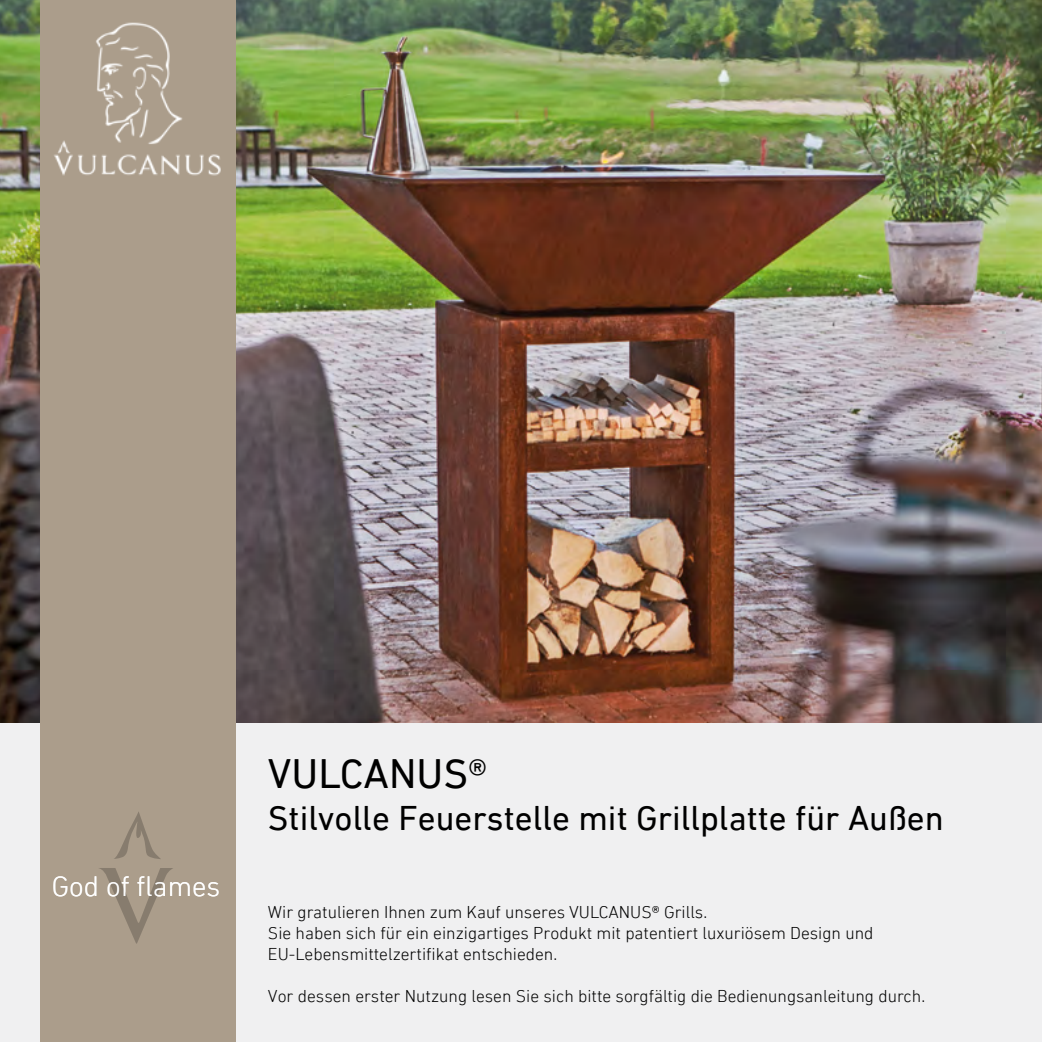
<style>
.page{position:relative;width:1042px;height:1042px;background:#f0f0f1}
.page>*{position:absolute;margin:0;border:0;box-sizing:border-box;transform-origin:0 0}
.t1{font:42px "DIN Next LT Pro";color:#000}
.t2{font:35px "DIN Next LT Pro";color:#000}
.t3{font:300 28.7px "DIN Next LT Pro";color:#fff}
.t4{font:300 17.5px/21px "DIN Next LT Pro";color:#000}
.s1{font-weight:400}
</style>
<div class="page">
<img style="left:0;top:0;width:1042px;height:723px">
<div style="left:40px;top:0;width:195px;height:1042px;background:#ab9d8b"></div>
<img style="left:96px;top:22px;width:87px;height:110px">
<img style="left:54px;top:132px;width:167px;height:44px">
<img style="left:114px;top:812px;width:47px;height:47px">
<img style="left:99px;top:868px;width:74px;height:76px">
<h3 class="t3" style="left:52px;top:869px;width:170px">God of flames</h3>
<h1 class="t1" style="left:268px;top:749px;width:221px">VULCANUS®</h1>
<h2 class="t2" style="left:268px;top:798px;width:677px">Stilvolle Feuerstelle mit Grillplatte für Außen</h2>
<p class="t4" style="left:268px;top:902px;width:607px">Wir gratulieren Ihnen zum Kauf unseres VULCANUS<span class="s1">®</span> Grills.<br>Sie haben sich für ein einzigartiges Produkt mit patentiert luxuriösem Design und<br>EU-Lebensmittelzertifikat entschieden.</p>
<p class="t4" style="left:268px;top:986px;width:659px">Vor dessen erster Nutzung lesen Sie sich bitte sorgfältig die Bedienungsanleitung durch.</p>
</div>
